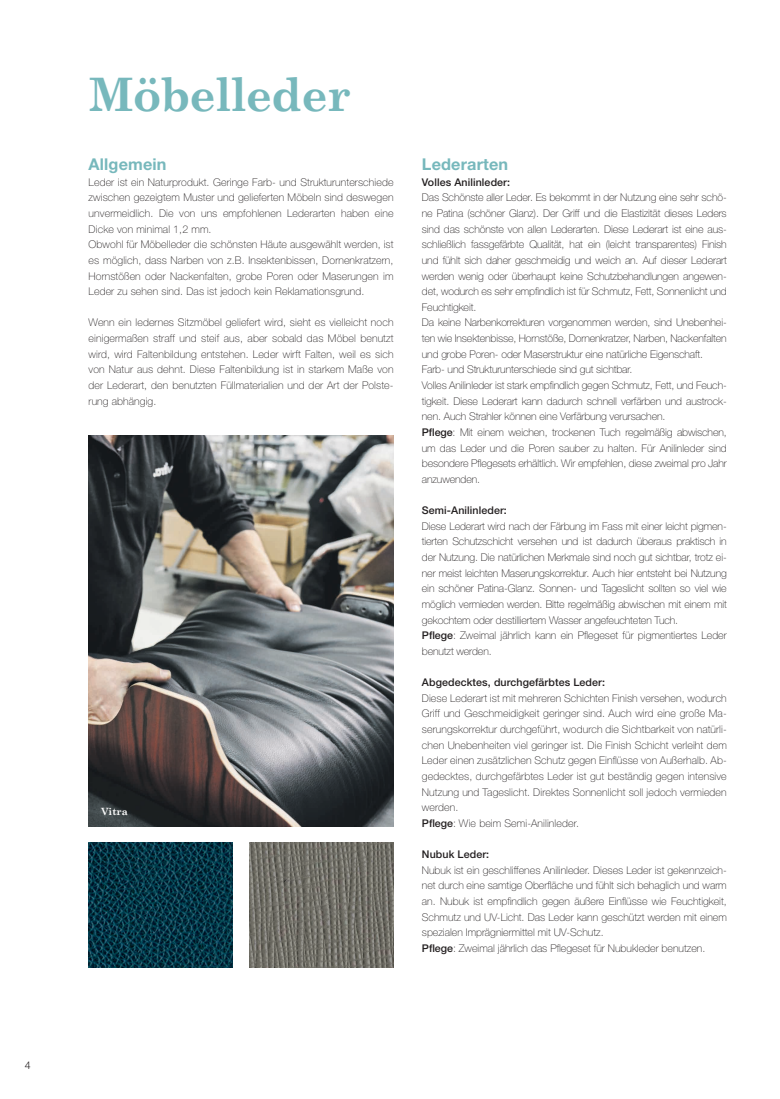
<style>
.page{position:relative;width:780px;height:1099px;background:#fff}
.page>*{position:absolute;margin:0;border:0;box-sizing:border-box;transform-origin:0 0}
.t1{font:700 46.25px "Century Schoolbook";letter-spacing:-.02em;color:#77b8bc}
.t2{font:700 16.25px "Helvetica Neue LT Pro";letter-spacing:.01em;color:#77b8bc}
.t3{font:100 10.62px/15.6px "Helvetica Neue LT Pro";letter-spacing:-.01em;color:#231f20}
.t4{font:100 10.62px/15.6px "Helvetica Neue LT Pro";letter-spacing:.01em;color:#231f20}
.t5{font:500 10.62px "Helvetica Neue LT Pro";letter-spacing:.01em;color:#231f20}
.t6{font:300 10.62px "Helvetica Neue LT Pro";color:#231f20}
.t7{font:700 10px "Century Schoolbook";color:#fff}
.s1{font-weight:500}
</style>
<div class="page">
<img style="left:89px;top:842px;width:143px;height:125px">
<img style="left:250px;top:842px;width:143px;height:125px">
<img style="left:89px;top:436px;width:304px;height:390px">
<p class="t6" style="left:25px;top:1058px;width:7px">4</p>
<h1 class="t1" style="left:89px;top:66px;width:264px">Möbelleder</h1>
<h2 class="t2" style="left:89px;top:154px;width:79px">Allgemein</h2>
<p class="t4" style="left:89px;top:174px;width:306px">Leder ist ein Naturprodukt. Geringe Farb- und Strukturunterschiede zwischen gezeigtem Muster und gelieferten Möbeln sind deswegen unvermeidlich. Die von uns empfohlenen Lederarten haben eine Dicke von minimal 1,2 mm.<br>Obwohl für Möbelleder die schönsten Häute ausgewählt werden, ist es möglich, dass Narben von z.B. Insektenbissen, Dornenkratzern, Hornstößen oder Nackenfalten, grobe Poren oder Maserungen im Leder zu sehen sind. Das ist jedoch kein Reklamationsgrund.</p>
<p class="t3" style="left:89px;top:315px;width:306px;text-align:justify">Wenn ein ledernes Sitzmöbel geliefert wird, sieht es vielleicht noch einigermaßen straff und steif aus, aber sobald das Möbel benutzt wird, wird Faltenbildung entstehen. Leder wirft Falten, weil es sich von Natur aus dehnt. Diese Faltenbildung ist in starkem Maße von der Lederart, den benutzten Füllmaterialien und der Art der Polste&shy;rung abhängig.</p>
<p class="t7" style="left:101px;top:805px;width:28px">Vitra</p>
<h2 class="t2" style="left:422px;top:154px;width:88px">Lederarten</h2>
<p class="t5" style="left:422px;top:175px;width:90px">Volles Anilinleder:</p>
<p class="t3" style="left:422px;top:190px;width:306px">Das Schönste aller Leder. Es bekommt in der Nutzung eine sehr schö&shy;ne Patina (schöner Glanz). Der Griff und die Elastizität dieses Leders sind das schönste von allen Lederarten. Diese Lederart ist eine aus&shy;schließlich fassgefärbte Qualität, hat ein (leicht transparentes) Finish und fühlt sich daher geschmeidig und weich an. Auf dieser Lederart werden wenig oder überhaupt keine Schutzbehandlungen angewen&shy;det, wodurch es sehr empfindlich ist für Schmutz, Fett, Sonnenlicht und Feuchtigkeit.<br>Da keine Narbenkorrekturen vorgenommen werden, sind Unebenhei&shy;ten wie Insektenbisse, Hornstöße, Dornenkratzer, Narben, Nackenfalten und grobe Poren- oder Maserstruktur eine natürliche Eigenschaft.<br>Farb- und Strukturunterschiede sind gut sichtbar.<br>Volles Anilinleder ist stark empfindlich gegen Schmutz, Fett, und Feuch&shy;tigkeit. Diese Lederart kann dadurch schnell verfärben und austrock&shy;nen. Auch Strahler können eine Verfärbung verursachen.<br><span class="s1">Pflege</span>: Mit einem weichen, trockenen Tuch regelmäßig abwischen, um das Leder und die Poren sauber zu halten. Für Anilinleder sind besondere Pflegesets erhältlich. Wir empfehlen, diese zweimal pro Jahr anzuwenden.</p>
<p class="t5" style="left:422px;top:504px;width:86px">Semi-Anilinleder:</p>
<p class="t3" style="left:422px;top:518px;width:306px">Diese Lederart wird nach der Färbung im Fass mit einer leicht pigmen&shy;tierten Schutzschicht versehen und ist dadurch überaus praktisch in der Nutzung. Die natürlichen Merkmale sind noch gut sichtbar, trotz ei&shy;ner meist leichten Maserungskorrektur. Auch hier entsteht bei Nutzung ein schöner Patina-Glanz. Sonnen- und Tageslicht sollten so viel wie möglich vermieden werden. Bitte regelmäßig abwischen mit einem mit gekochtem oder destilliertem Wasser angefeuchteten Tuch.<br><span class="s1">Pflege</span>: Zweimal jährlich kann ein Pflegeset für pigmentiertes Leder benutzt werden.</p>
<p class="t5" style="left:422px;top:676px;width:185px">Abgedecktes, durchgefärbtes Leder:</p>
<p class="t4" style="left:422px;top:690px;width:306px">Diese Lederart ist mit mehreren Schichten Finish versehen, wodurch Griff und Geschmeidigkeit geringer sind. Auch wird eine große Ma&shy;serungskorrektur durchgeführt, wodurch die Sichtbarkeit von natürli&shy;chen Unebenheiten viel geringer ist. Die Finish Schicht verleiht dem Leder einen zusätzlichen Schutz gegen Einflüsse von Außerhalb. Ab&shy;gedecktes, durchgefärbtes Leder ist gut beständig gegen intensive Nutzung und Tageslicht. Direktes Sonnenlicht soll jedoch vermieden werden.<br><span class="s1">Pflege</span>: Wie beim Semi-Anilinleder.</p>
<p class="t5" style="left:422px;top:847px;width:69px">Nubuk Leder:</p>
<p class="t3" style="left:422px;top:862px;width:306px">Nubuk ist ein geschliffenes Anilinleder. Dieses Leder ist gekennzeich&shy;net durch eine samtige Oberfläche und fühlt sich behaglich und warm an. Nubuk ist empfindlich gegen äußere Einflüsse wie Feuchtigkeit, Schmutz und UV-Licht. Das Leder kann geschützt werden mit einem spezialen Imprägniermittel mit UV-Schutz.<br><span class="s1">Pflege</span>: Zweimal jährlich das Pflegeset für Nubukleder benutzen.</p>
</div>
